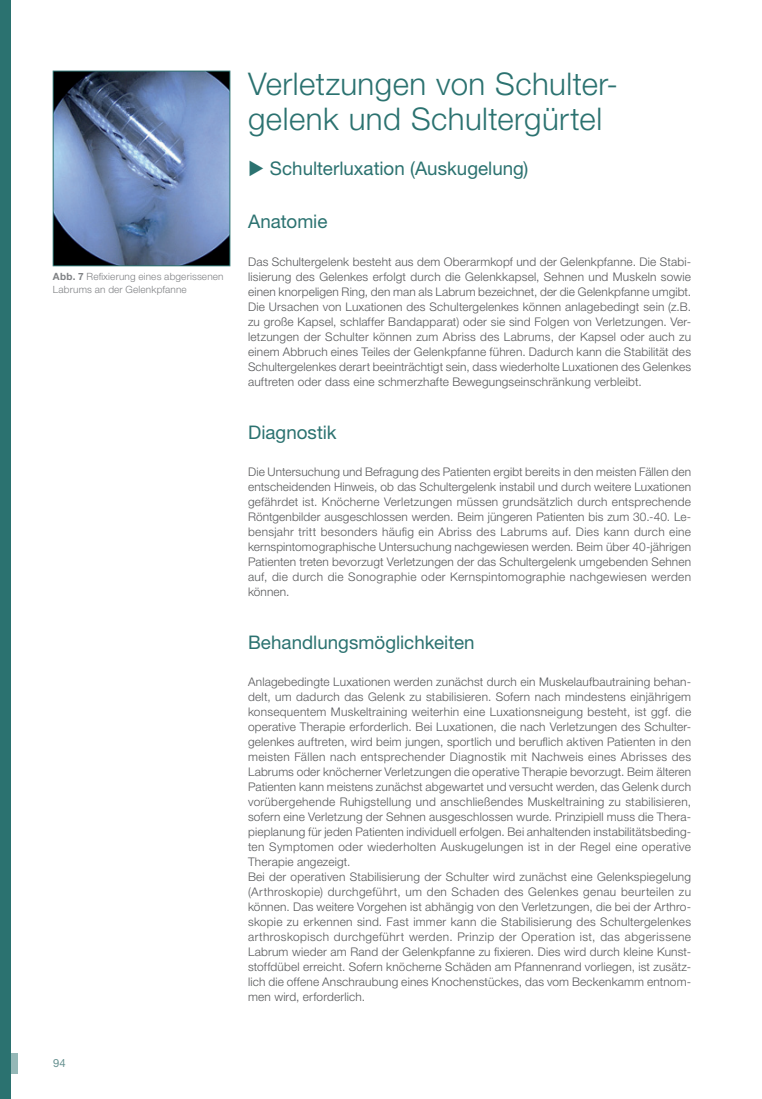
<style>
.page{position:relative;width:762px;height:1099px;background:#fff}
.page>*{position:absolute;margin:0;border:0;box-sizing:border-box;transform-origin:0 0}
.Head{font:300 31.25px/35px "Helvetica Neue LT";letter-spacing:.015em;color:#2b7270}
.Subhead{font:18.75px "Helvetica Neue LT";color:#2b7270}
.Copy{font:300 11.88px/15px "Helvetica Neue LT";letter-spacing:.015em;color:#57585a;text-align:justify}
.t1{font:11.25px "Helvetica Neue LT";color:#669190}
.BUs{font:300 10px/12.5px "Helvetica Neue LT";letter-spacing:.015em;color:#808285}
.s1{font-weight:700}
</style>
<div class="page">
<div style="left:0;top:1052px;width:18px;height:21px;background:#95b8b7"></div>
<div style="left:0;top:0;width:11px;height:1098px;background:#2b7270"></div>
<img style="left:55px;top:73px;width:173px;height:191px">
<div style="left:53px;top:71px;width:177px;height:195px;border:1px solid #2b7270"></div>
<p class="BUs" style="left:53px;top:270px;width:172px"><span class="s1">Abb. 7</span> Refixierung eines abgerissenen<br>Labrums an der Gelenkpfanne</p>
<p class="t1" style="left:53px;top:1056px;width:14px">94</p>
<p class="Head" style="left:248px;top:66px;width:372px">Verletzungen von Schulter&shy;gelenk und Schultergürtel</p>
<p class="Subhead" style="left:248px;top:158px;width:282px">◆ Schulterluxation (Auskugelung)</p>
<p class="Subhead" style="left:248px;top:211px;width:81px">Anatomie</p>
<p class="Copy" style="left:248px;top:254px;width:444px">Das Schultergelenk besteht aus dem Oberarmkopf und der Gelenkpfanne. Die Stabi&shy;lisierung des Gelenkes erfolgt durch die Gelenkkapsel, Sehnen und Muskeln sowie einen knorpeligen Ring, den man als Labrum bezeichnet, der die Gelenkpfanne umgibt.<br>Die Ursachen von Luxationen des Schultergelenkes können anlagebedingt sein (z.B. zu große Kapsel, schlaffer Bandapparat) oder sie sind Folgen von Verletzungen. Ver&shy;letzungen der Schulter können zum Abriss des Labrums, der Kapsel oder auch zu einem Abbruch eines Teiles der Gelenkpfanne führen. Dadurch kann die Stabilität des Schultergelenkes derart beeinträchtigt sein, dass wiederholte Luxationen des Gelenkes auftreten oder dass eine schmerzhafte Bewegungseinschränkung verbleibt.</p>
<p class="Subhead" style="left:248px;top:421px;width:90px">Diagnostik</p>
<p class="Copy" style="left:248px;top:464px;width:444px">Die Untersuchung und Befragung des Patienten ergibt bereits in den meisten Fällen den entscheidenden Hinweis, ob das Schultergelenk instabil und durch weitere Luxationen gefährdet ist. Knöcherne Verletzungen müssen grundsätzlich durch entsprechende Röntgenbilder ausgeschlossen werden. Beim jüngeren Patienten bis zum 30.-40. Le&shy;bensjahr tritt besonders häufig ein Abriss des Labrums auf. Dies kann durch eine kernspintomographische Untersuchung nachgewiesen werden. Beim über 40-jährigen Patienten treten bevorzugt Verletzungen der das Schultergelenk umgebenden Sehnen auf, die durch die Sonographie oder Kernspintomographie nachgewiesen werden können.</p>
<p class="Subhead" style="left:248px;top:631px;width:228px">Behandlungsmöglichkeiten</p>
<p class="Copy" style="left:248px;top:674px;width:444px">Anlagebedingte Luxationen werden zunächst durch ein Muskelaufbautraining behan&shy;delt, um dadurch das Gelenk zu stabilisieren. Sofern nach mindestens einjährigem konsequentem Muskeltraining weiterhin eine Luxationsneigung besteht, ist ggf. die operative Therapie erforderlich. Bei Luxationen, die nach Verletzungen des Schulter&shy;gelenkes auftreten, wird beim jungen, sportlich und beruflich aktiven Patienten in den meisten Fällen nach entsprechender Diagnostik mit Nachweis eines Abrisses des Labrums oder knöcherner Verletzungen die operative Therapie bevorzugt. Beim älteren Patienten kann meistens zunächst abgewartet und versucht werden, das Gelenk durch vorübergehende Ruhigstellung und anschließendes Muskeltraining zu stabilisieren, sofern eine Verletzung der Sehnen ausgeschlossen wurde. Prinzipiell muss die Thera&shy;pieplanung für jeden Patienten individuell erfolgen. Bei anhaltenden instabilitätsbeding&shy;ten Symptomen oder wiederholten Auskugelungen ist in der Regel eine operative Therapie angezeigt.</p>
<p class="Copy" style="left:248px;top:869px;width:444px">Bei der operativen Stabilisierung der Schulter wird zunächst eine Gelenkspiegelung (Arthroskopie) durchgeführt, um den Schaden des Gelenkes genau beurteilen zu können. Das weitere Vorgehen ist abhängig von den Verletzungen, die bei der Arthro&shy;skopie zu erkennen sind. Fast immer kann die Stabilisierung des Schultergelenkes arthroskopisch durchgeführt werden. Prinzip der Operation ist, das abgerissene Labrum wieder am Rand der Gelenkpfanne zu fixieren. Dies wird durch kleine Kunst&shy;stoffdübel erreicht. Sofern knöcherne Schäden am Pfannenrand vorliegen, ist zusätz&shy;lich die offene Anschraubung eines Knochenstückes, das vom Beckenkamm entnom&shy;men wird, erforderlich.</p>
</div>
